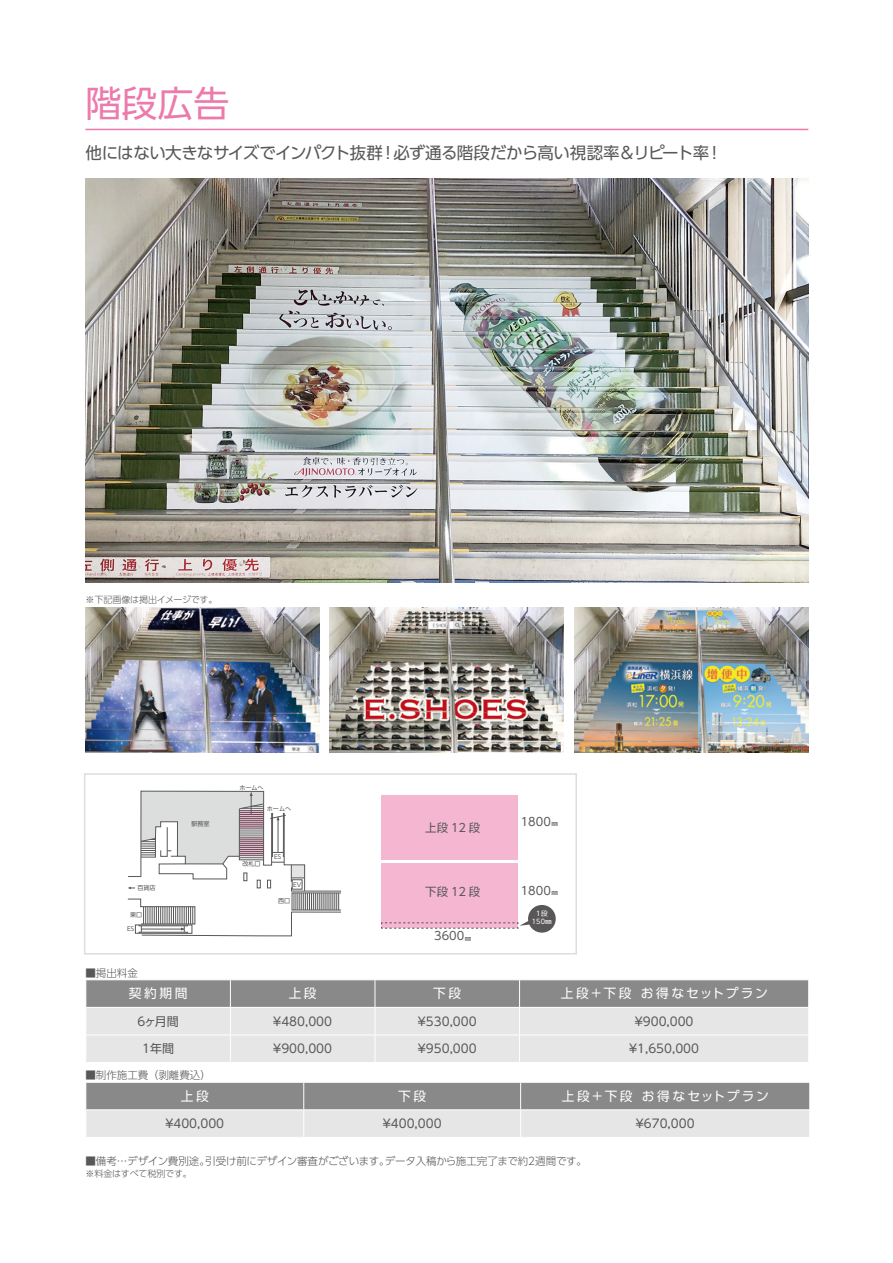
<style>
.page{position:relative;width:893px;height:1263px;background:#fff}
.page>*{position:absolute;margin:0;border:0;box-sizing:border-box;transform-origin:0 0}
.t1{font:36px "UD Shin Go Pro";color:#ec7aac}
.t2{font:16.5px "UD Shin Go Pro";letter-spacing:-.035em;color:#595757}
.t3{font:12.75px "UD Shin Go Pro";letter-spacing:.175em;color:#fff}
.t4{font:12.75px "UD Shin Go Pro";letter-spacing:.195em;color:#fff}
.t5{font:12px "UD Shin Go Pro";color:#595757}
.t6{font:11.4px "UD Shin Go Pro";color:#595757}
.t7{font:300 10.5px "UD Shin Go Pro";letter-spacing:-.02em;color:#595757}
.t8{font:300 10.5px "UD Shin Go Pro";color:#595757}
.t9{font:300 9px "UD Shin Go Pro";letter-spacing:-.02em;color:#595757}
.t10{font:6.6px "UD Shin Go Pro";color:#fff}
.t11{font:6.15px "UD Shin Go Pro";color:#595757}
.s1{font-size:6.6px}
</style>
<div class="page">
<hr style="left:85px;top:129px;width:723px;height:1px;background:#ec7aac">
<svg style="left:128px;top:791px;width:213px;height:145px"></svg>
<div style="left:382px;top:795px;width:136px;height:64px;background:#f5b6d1"></div>
<div style="left:382px;top:864px;width:136px;height:64px;background:#f5b6d1"></div>
<svg style="left:381px;top:920px;width:149px;height:9px"></svg>
<div style="left:528px;top:905px;width:28px;height:28px;background:#595757;border-radius:50%"></div>
<div style="left:84px;top:773px;width:493px;height:181px;border:2px solid #dcdddd"></div>
<svg style="left:86px;top:980px;width:723px;height:82px;background:#c8c8c8"></svg>
<svg style="left:86px;top:1082px;width:724px;height:55px;background:#bababa"></svg>
<img style="left:85px;top:178px;width:723px;height:404px">
<img style="left:85px;top:608px;width:234px;height:144px">
<img style="left:330px;top:608px;width:234px;height:144px">
<img style="left:574px;top:608px;width:234px;height:144px">
<h1 class="t1" style="left:85px;top:74px;width:146px">階段広告</h1>
<h2 class="t2" style="left:85px;top:139px;width:639px">他にはない大きなサイズでインパクト抜群！必ず通る階段だから高い視認率＆リピート率！</h2>
<p class="t9" style="left:85px;top:592px;width:138px">※下記画像は掲出イメージです。　</p>
<p class="t11" style="left:239px;top:782px;width:26px">ホームへ</p>
<p class="t11" style="left:267px;top:804px;width:26px">ホームへ</p>
<p class="t11" style="left:191px;top:819px;width:20px">駅務室</p>
<p class="t6" style="left:425px;top:818px;width:57px">上段 12 段</p>
<p class="t6" style="left:521px;top:812px;width:39px">1800<span class="s1">㎜</span></p>
<p class="t11" style="left:242px;top:859px;width:20px">改札口</p>
<p class="t11" style="left:274px;top:852px;width:9px">ES</p>
<p class="t11" style="left:137px;top:883px;width:20px">百貨店</p>
<p class="t11" style="left:130px;top:910px;width:14px">東口</p>
<p class="t11" style="left:293px;top:879px;width:10px">EV</p>
<p class="t11" style="left:278px;top:896px;width:14px">西口</p>
<p class="t6" style="left:425px;top:882px;width:57px">下段 12 段</p>
<p class="t6" style="left:521px;top:881px;width:39px">1800<span class="s1">㎜</span></p>
<p class="t10" style="left:536px;top:908px;width:13px">1段</p>
<p class="t10" style="left:532px;top:916px;width:22px">150㎜</p>
<p class="t11" style="left:127px;top:924px;width:9px">ES</p>
<p class="t6" style="left:434px;top:927px;width:39px">3600<span class="s1">㎜</span></p>
<p class="t8" style="left:85px;top:964px;width:54px">■掲出料金</p>
<p class="t4" style="left:129px;top:983px;width:60px">契約期間</p>
<p class="t4" style="left:289px;top:983px;width:30px">上段</p>
<p class="t4" style="left:433px;top:983px;width:30px">下段</p>
<p class="t3" style="left:561px;top:983px;width:209px">上段+下段 お得なセットプラン</p>
<p class="t5" style="left:138px;top:1011px;width:43px">6ヶ月間</p>
<p class="t5" style="left:271px;top:1011px;width:62px">￥480,000</p>
<p class="t5" style="left:416px;top:1011px;width:62px">￥530,000</p>
<p class="t5" style="left:633px;top:1011px;width:62px">￥900,000</p>
<p class="t5" style="left:142px;top:1039px;width:33px">1年間</p>
<p class="t5" style="left:271px;top:1039px;width:62px">￥900,000</p>
<p class="t5" style="left:416px;top:1039px;width:62px">￥950,000</p>
<p class="t5" style="left:627px;top:1039px;width:73px">￥1,650,000</p>
<p class="t8" style="left:85px;top:1067px;width:127px">■制作施工費（剥離費込）</p>
<p class="t4" style="left:181px;top:1086px;width:30px">上段</p>
<p class="t4" style="left:398px;top:1086px;width:30px">下段</p>
<p class="t3" style="left:562px;top:1086px;width:209px">上段+下段 お得なセットプラン</p>
<p class="t5" style="left:163px;top:1114px;width:62px">￥400,000</p>
<p class="t5" style="left:381px;top:1114px;width:62px">￥400,000</p>
<p class="t5" style="left:634px;top:1114px;width:62px">￥670,000</p>
<p class="t7" style="left:85px;top:1152px;width:503px">■備考…デザイン費別途。引受け前にデザイン審査がございます。データ入稿から施工完了まで約2週間です。</p>
<p class="t9" style="left:85px;top:1166px;width:113px">※料金はすべて税別です。　</p>
</div>
